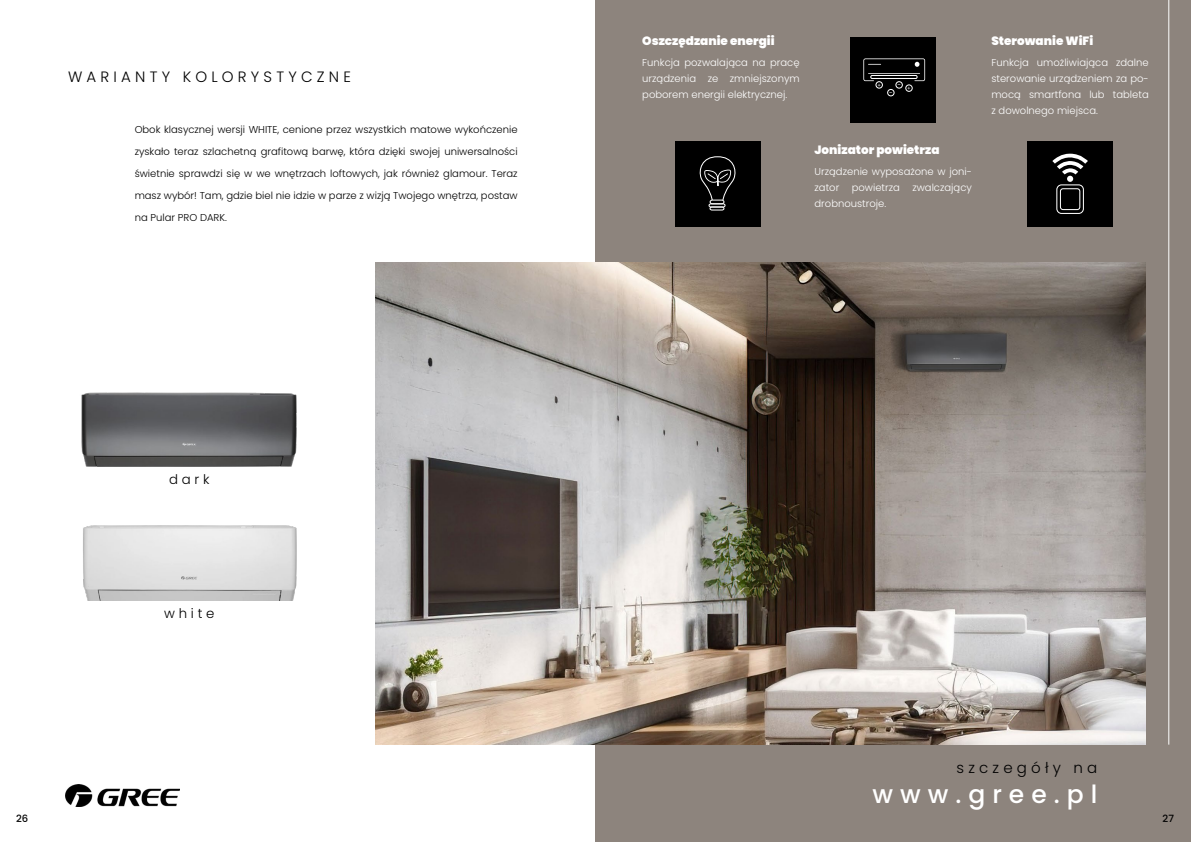
<style>
.page{position:relative;width:1191px;height:842px;background:#fff}
.page>*{position:absolute;margin:0;border:0;box-sizing:border-box;transform-origin:0 0}
.t1{font:500 25px "Poppins";letter-spacing:.28em;color:#fff}
.t2{font:300 15px "Poppins";letter-spacing:.28em;color:#000}
.t3{font:300 13.3px "Poppins";letter-spacing:.28em;color:#000}
.t4{font:900 12px "Poppins";color:#fff}
.t5{font:300 10px "Poppins";color:#000}
.t6{font:300 10px/16px "Poppins";color:#fff;text-align:justify}
.t7{font:500 10px "Poppins";color:#000}
.t8{font:6.4px "Poppins";color:#fff}
.t9{font:5.2px "Poppins";color:#fff}
</style>
<div class="page">
<div style="left:595px;top:0;width:596px;height:842px;background:#8d847d"></div>
<img style="left:376px;top:263px;width:769px;height:482px">
<img style="left:65px;top:784px;width:114px;height:23px">
<hr style="left:1168px;top:0;width:1px;height:745px;background:#fff">
<img style="left:81px;top:392px;width:216px;height:74px">
<img style="left:83px;top:525px;width:214px;height:75px">
<div style="left:675px;top:141px;width:85px;height:86px;background:#000"></div>
<svg style="left:699px;top:156px;width:37px;height:55px"></svg>
<div style="left:850px;top:37px;width:86px;height:86px;background:#000"></div>
<svg style="left:863px;top:58px;width:62px;height:28px"></svg>
<div style="left:875px;top:81px;width:8px;height:8px;border:1px solid #fff;border-radius:50%"></div>
<div style="left:887px;top:89px;width:7px;height:7px;border:1px solid #fff;border-radius:50%"></div>
<div style="left:905px;top:84px;width:7px;height:8px;border:1px solid #fff;border-radius:50%"></div>
<div style="left:895px;top:81px;width:7px;height:8px;border:1px solid #fff;border-radius:50%"></div>
<div style="left:1027px;top:141px;width:86px;height:86px;background:#000"></div>
<svg style="left:1052px;top:153px;width:35px;height:29px"></svg>
<div style="left:1056px;top:184px;width:28px;height:30px;border:1px solid #fff;border-radius:5px"></div>
<div style="left:1060px;top:188px;width:20px;height:22px;border:1px solid #fff;border-radius:3px"></div>
<h2 class="t2" style="left:68px;top:68px;width:284px">WARIANTY KOLORYSTYCZNE</h2>
<p class="t5" style="left:135px;top:124px;width:384px">Obok klasycznej wersji WHITE, cenione przez wszystkich matowe wykończenie</p>
<p class="t5" style="left:135px;top:146px;width:384px">zyskało teraz szlachetną grafitową barwę, która dzięki swojej uniwersalności</p>
<p class="t5" style="left:135px;top:168px;width:384px">świetnie sprawdzi się w we wnętrzach loftowych, jak również glamour. Teraz</p>
<p class="t5" style="left:135px;top:190px;width:384px">masz wybór! Tam, gdzie biel nie idzie w parze z wizją Twojego wnętrza, postaw</p>
<p class="t5" style="left:135px;top:212px;width:94px">na Pular PRO DARK.</p>
<h3 class="t3" style="left:169px;top:471px;width:42px">dark</h3>
<h3 class="t3" style="left:164px;top:605px;width:52px">white</h3>
<p class="t4" style="left:642px;top:34px;width:134px">Oszczędzanie energii</p>
<p class="t6" style="left:642px;top:54px;width:159px">Funkcja pozwalająca na pracę urządzenia ze zmniejszonym poborem energii elektrycznej.</p>
<p class="t9" style="left:877px;top:82px;width:5px">+</p>
<p class="t8" style="left:897px;top:81px;width:5px">-</p>
<p class="t9" style="left:907px;top:85px;width:5px">+</p>
<p class="t8" style="left:889px;top:89px;width:5px">-</p>
<p class="t4" style="left:814px;top:143px;width:126px">Jonizator powietrza</p>
<p class="t6" style="left:814px;top:163px;width:159px">Urządzenie wyposażone w joni&shy;zator powietrza zwalczający drobnoustroje.</p>
<p class="t4" style="left:991px;top:34px;width:103px">Sterowanie WiFi</p>
<p class="t6" style="left:991px;top:54px;width:159px">Funkcja umożliwiająca zdalne sterowanie urządzeniem za po&shy;mocą smartfona lub tableta z dowolnego miejsca.</p>
<h2 class="t2" style="left:956px;top:759px;width:142px">szczegóły na</h2>
<h1 class="t1" style="left:872px;top:779px;width:226px">www.gree.pl</h1>
<p class="t7" style="left:16px;top:813px;width:14px">26</p>
<p class="t7" style="left:1162px;top:813px;width:13px">27</p>
</div>
